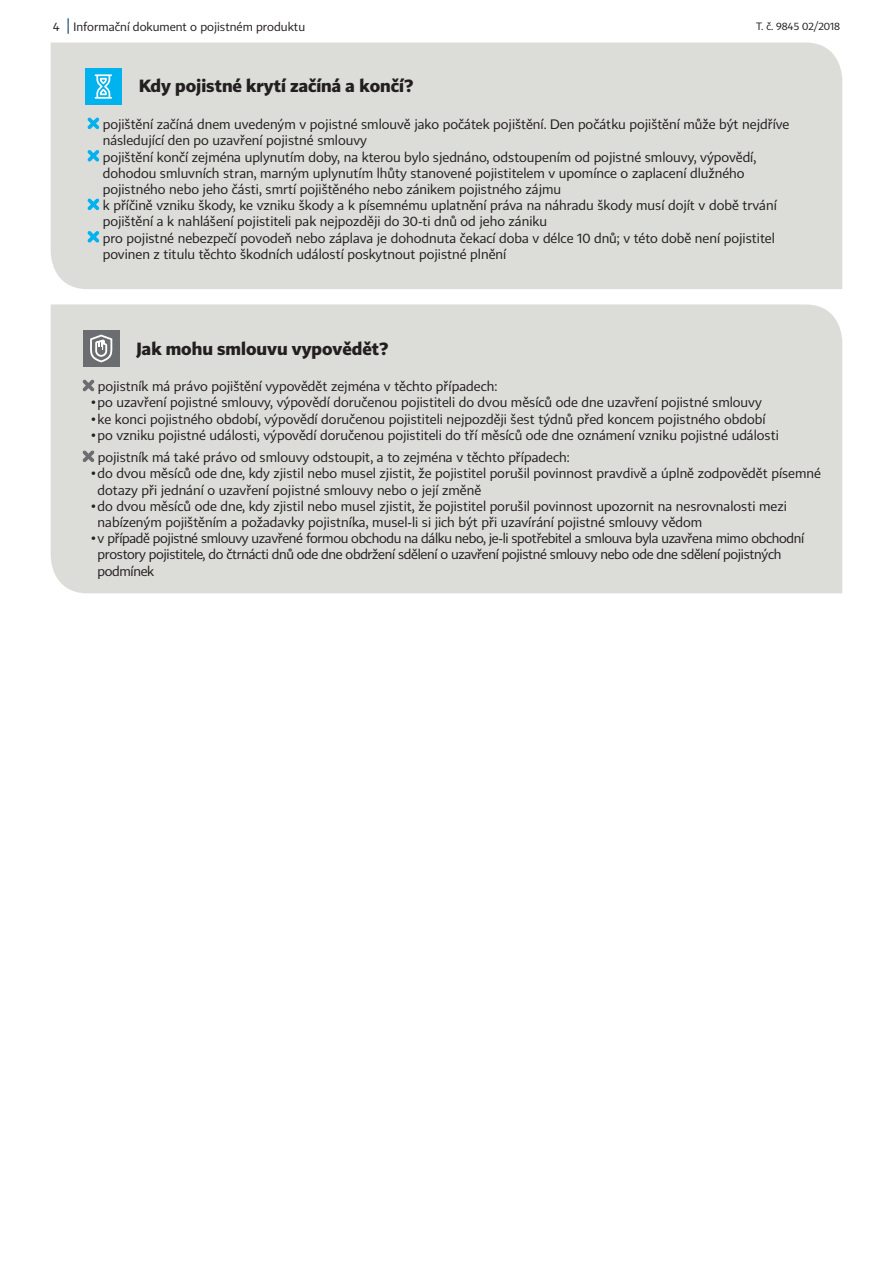
<style>
.page{position:relative;width:893px;height:1263px;background:#fff}
.page>*{position:absolute;margin:0;border:0;box-sizing:border-box;transform-origin:0 0}
.t1{font:700 17.4px "CP";color:#231f20}
.t2{font:13.5px/16.2px "CP";color:#231f20}
.t3{font:13.5px/16.2px "CP";letter-spacing:-.025em;color:#231f20}
.t4{font:12px "CP";color:#231f20}
.t5{font:10.5px "CP";color:#231f20}
.s1{font-size:15px;color:#003b6e}
</style>
<div class="page">
<div style="left:51px;top:304px;width:791px;height:289px;background:#dcdcd8"></div>
<div style="left:83px;top:330px;width:37px;height:37px;background:#6c6d70"></div>
<svg style="left:90px;top:335px;width:22px;height:27px"></svg>
<svg style="left:83px;top:380px;width:11px;height:11px"></svg>
<svg style="left:83px;top:450px;width:11px;height:12px"></svg>
<div style="left:51px;top:43px;width:791px;height:246px;background:#dcdcd8"></div>
<div style="left:85px;top:68px;width:37px;height:37px;background:#00b3ef"></div>
<svg style="left:95px;top:74px;width:17px;height:25px"></svg>
<svg style="left:87px;top:117px;width:12px;height:12px"></svg>
<svg style="left:87px;top:150px;width:12px;height:12px"></svg>
<svg style="left:87px;top:198px;width:12px;height:12px"></svg>
<svg style="left:87px;top:231px;width:12px;height:12px"></svg>
<p class="t4" style="left:53px;top:20px;width:254px">4 <span class="s1">|</span> Informační dokument o pojistném produktu</p>
<p class="t5" style="left:756px;top:20px;width:85px">T. č. 9845 02/2018</p>
<p class="t1" style="left:139px;top:75px;width:276px">Kdy pojistné krytí začíná a končí?</p>
<p class="t2" style="left:103px;top:116px;width:688px">pojištění začíná dnem uvedeným v pojistné smlouvě jako počátek pojištění. Den počátku pojištění může být nejdříve následující den po uzavření pojistné smlouvy</p>
<p class="t2" style="left:103px;top:149px;width:655px">pojištění končí zejména uplynutím doby, na kterou bylo sjednáno, odstoupením od pojistné smlouvy, výpovědí, dohodou smluvních stran, marným uplynutím lhůty stanovené pojistitelem v upomínce o zaplacení dlužného pojistného nebo jeho části, smrtí pojištěného nebo zánikem pojistného zájmu</p>
<p class="t2" style="left:103px;top:197px;width:676px">k příčině vzniku škody, ke vzniku škody a k písemnému uplatnění práva na náhradu škody musí dojít v době trvání pojištění a k nahlášení pojistiteli pak nejpozději do 30-ti dnů od jeho zániku</p>
<p class="t2" style="left:103px;top:230px;width:674px">pro pojistné nebezpečí povodeň nebo záplava je dohodnuta čekací doba v délce 10 dnů; v této době není pojistitel povinen z titulu těchto škodních událostí poskytnout pojistné plnění</p>
<p class="t1" style="left:137px;top:338px;width:253px">Jak mohu smlouvu vypovědět?</p>
<p class="t2" style="left:98px;top:378px;width:401px">pojistník má právo pojištění vypovědět zejména v těchto případech:</p>
<p class="t2" style="left:91px;top:394px;width:672px">•po uzavření pojistné smlouvy, výpovědí doručenou pojistiteli do dvou měsíců ode dne uzavření pojistné smlouvy</p>
<p class="t2" style="left:91px;top:411px;width:676px">•ke konci pojistného období, výpovědí doručenou pojistiteli nejpozději šest týdnů před koncem pojistného období</p>
<p class="t2" style="left:91px;top:427px;width:689px">•po vzniku pojistné události, výpovědí doručenou pojistiteli do tří měsíců ode dne oznámení vzniku pojistné události</p>
<p class="t2" style="left:98px;top:449px;width:473px">pojistník má také právo od smlouvy odstoupit, a to zejména v těchto případech:</p>
<p class="t2" style="left:98px;top:465px;width:725px;text-indent:-6px">•do dvou měsíců ode dne, kdy zjistil nebo musel zjistit, že pojistitel porušil povinnost pravdivě a úplně zodpovědět písemné dotazy při jednání o uzavření pojistné smlouvy nebo o její změně</p>
<p class="t2" style="left:98px;top:498px;width:691px;text-indent:-6px">•do dvou měsíců ode dne, kdy zjistil nebo musel zjistit, že pojistitel porušil povinnost upozornit na nesrovnalosti mezi nabízeným pojištěním a požadavky pojistníka, musel-li si jich být při uzavírání pojistné smlouvy vědom</p>
<p class="t3" style="left:98px;top:530px;width:708px;text-indent:-6px">•v případě pojistné smlouvy uzavřené formou obchodu na dálku nebo, je-li spotřebitel a smlouva byla uzavřena mimo obchodní prostory pojistitele, do čtrnácti dnů ode dne obdržení sdělení o uzavření pojistné smlouvy nebo ode dne sdělení pojistných podmínek</p>
</div>
